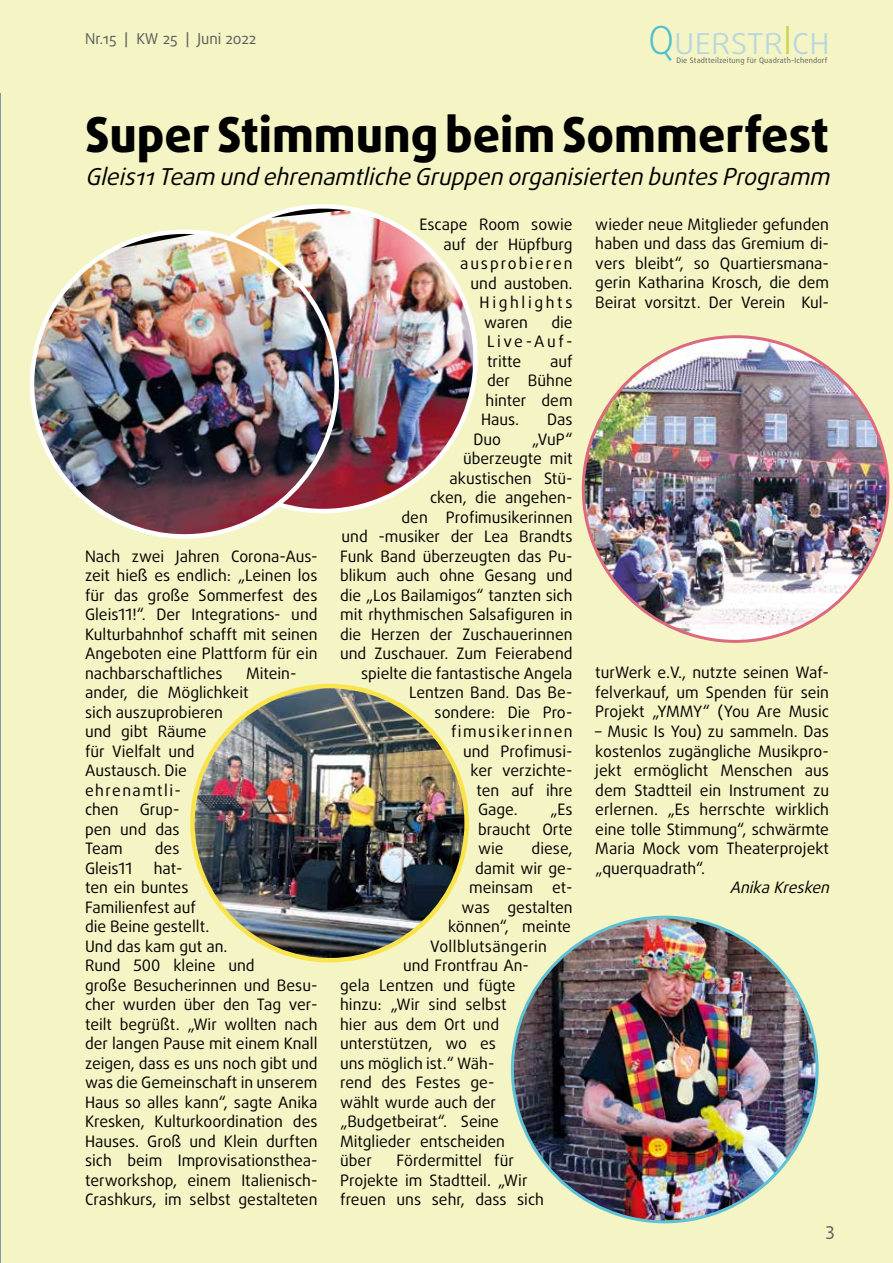
<style>
.page{position:relative;width:893px;height:1263px;background:#f5f4c4}
.page>*{position:absolute;margin:0;border:0;box-sizing:border-box;transform-origin:0 0}
.t1{font:800 48px "Daxline Pro";color:#000}
.t2{font:300 38.55px "Daxline Pro";letter-spacing:-.01em;color:#b7d6e0}
.t3{font:italic 23.25px "Daxline Pro";color:#000}
.t4{font:18px "Daxline Pro";color:#585e5e}
.t5{font:15.75px/19.5px "Daxline Pro";color:#000;text-align:justify}
.t6{font:15.75px "Daxline Pro";letter-spacing:.02em;color:#000}
.t7{font:15.75px "Daxline Pro";letter-spacing:.09em;color:#000}
.t8{font:15.75px "Daxline Pro";letter-spacing:.125em;color:#000}
.t9{font:italic 15.75px "Daxline Pro";color:#000}
.t10{font:15.75px "Daxline Pro";letter-spacing:.17em;color:#000}
.t11{font:15px "Daxline Pro";color:#585e5e}
.t12{font:7.5px "Daxline Pro";letter-spacing:.025em;color:#585e5e}
.s1{color:#4dbed0}
.s2{color:#c6d34c}
</style>
<div class="page">
<hr style="left:0;top:94px;width:1px;height:1169px;background:#7a9ba5">
<img style="left:192px;top:686px;width:275px;height:274px;border-radius:137px">
<img style="left:512px;top:917px;width:305px;height:305px;border-radius:152px">
<img style="left:583px;top:337px;width:305px;height:304px;border-radius:152px">
<img style="left:257px;top:204px;width:221px;height:307px">
<img style="left:29px;top:219px;width:321px;height:320px">
<p class="t11" style="left:85px;top:28px;width:173px">Nr.15 | KW 25 | Juni 2022</p>
<h2 class="t2" style="left:648px;top:14px;width:183px"><span class="s1">Q</span>uerstr<span class="s2">I</span>ch</h2>
<p class="t12" style="left:676px;top:55px;width:153px">Die Stadtteilzeitung für Quadrath-Ichendorf</p>
<h1 class="t1" style="left:85px;top:103px;width:746px">Super Stimmung beim Sommerfest</h1>
<h3 class="t3" style="left:85px;top:161px;width:753px">Gleis11Team undehrenamtlicheGruppenorganisiertenbuntesProgramm</h3>
<p class="t5" style="left:85px;top:546px;width:234px">Nach zwei Jahren Corona-Aus&shy;zeit hieß es endlich: „Leinen los für das große Sommerfest des Gleis11!“. Der Integrations- und Kulturbahnhof schafft mit seinen Angeboten eine Plattform für ein nachbarschaftliches</p>
<p class="t5" style="left:85px;top:663px;width:213px;text-align:left;text-indent:161px">Mitein&shy;ander, die Möglichkeit<br>sich auszuprobieren<br>und gibt Räume<br>für Vielfalt und<br>Austausch. Die<br>ehrenamtli-<br>chen</p>
<p class="t5" style="left:85px;top:800px;width:96px;text-indent:55px">Grup&shy;pen und das Team</p>
<p class="t5" style="left:155px;top:839px;width:26px">des</p>
<p class="t5" style="left:85px;top:858px;width:234px;text-align:left;text-indent:69px">hat-<br>ten ein buntes<br>Familienfest auf<br>die Beine gestellt.<br>Und das kam gut an.<br>Rund 500 kleine und<br>große Besucherinnen und Besu&shy;cher wurden über den Tag ver&shy;teilt begrüßt. „Wir wollten nach der langen Pause mit einem Knall zeigen, dass es uns noch gibt und was die Gemeinschaft in unserem<br>Haus so alles kann“, sagte Anika<br>Kresken, Kulturkoordination des<br>Hauses. Groß und Klein durften sich beim Improvisationsthea&shy;terworkshop, einem Italienisch-<br>Crashkurs, im selbst gestalteten</p>
<p class="t5" style="left:85px;top:858px;width:49px">Gleis11</p>
<p class="t5" style="left:420px;top:215px;width:155px">Escape Room sowie</p>
<p class="t5" style="left:444px;top:234px;width:131px">auf der Hüpfburg</p>
<p class="t8" style="left:460px;top:253px;width:114px">ausprobieren</p>
<p class="t5" style="left:471px;top:273px;width:103px">und austoben.</p>
<p class="t10" style="left:480px;top:292px;width:94px">Highlights</p>
<p class="t5" style="left:484px;top:312px;width:46px">waren</p>
<p class="t5" style="left:487px;top:312px;width:87px;text-indent:64px">die Live-Auf&shy;tritte</p>
<p class="t5" style="left:550px;top:351px;width:24px">auf</p>
<p class="t5" style="left:487px;top:371px;width:87px">der Bühne</p>
<p class="t5" style="left:486px;top:390px;width:89px">hinter dem</p>
<p class="t5" style="left:481px;top:410px;width:40px">Haus.</p>
<p class="t5" style="left:547px;top:410px;width:27px">Das</p>
<p class="t5" style="left:474px;top:429px;width:29px">Duo</p>
<p class="t5" style="left:532px;top:429px;width:42px">„VuP“</p>
<p class="t5" style="left:463px;top:449px;width:111px">überzeugte mit</p>
<p class="t5" style="left:450px;top:468px;width:124px">akustischen Stü-</p>
<p class="t5" style="left:430px;top:488px;width:144px">cken, die angehen-</p>
<p class="t5" style="left:402px;top:507px;width:172px">den Profimusikerinnen</p>
<p class="t5" style="left:342px;top:527px;width:232px">und -musiker der Lea Brandts</p>
<p class="t5" style="left:340px;top:546px;width:234px">Funk Band überzeugten das Pu-</p>
<p class="t5" style="left:340px;top:566px;width:234px">blikum auch ohne Gesang und</p>
<p class="t5" style="left:340px;top:585px;width:234px">die „Los Bailamigos“ tanzten sich</p>
<p class="t5" style="left:340px;top:605px;width:234px">mit rhythmischen Salsafiguren in</p>
<p class="t5" style="left:340px;top:624px;width:234px">die Herzen der Zuschauerinnen</p>
<p class="t5" style="left:340px;top:644px;width:234px">und Zuschauer. Zum Feierabend</p>
<p class="t5" style="left:361px;top:663px;width:213px">spielte die fantastische Angela</p>
<p class="t5" style="left:409px;top:683px;width:165px">Lentzen Band. Das Be-</p>
<p class="t5" style="left:435px;top:702px;width:140px">sondere: Die Pro-</p>
<p class="t7" style="left:451px;top:721px;width:123px">fimusikerinnen</p>
<p class="t5" style="left:463px;top:741px;width:111px">und Profimusi-</p>
<p class="t5" style="left:471px;top:761px;width:103px">ker verzichte-</p>
<p class="t5" style="left:477px;top:780px;width:98px">ten auf ihre</p>
<p class="t5" style="left:478px;top:800px;width:41px">Gage.</p>
<p class="t5" style="left:478px;top:800px;width:96px;text-indent:72px">„Es braucht Orte wie</p>
<p class="t5" style="left:532px;top:839px;width:42px">diese,</p>
<p class="t5" style="left:475px;top:858px;width:99px">damit wir ge-</p>
<p class="t5" style="left:469px;top:878px;width:105px">meinsam et-</p>
<p class="t5" style="left:462px;top:897px;width:113px">was gestalten</p>
<p class="t5" style="left:448px;top:917px;width:124px">können“, meinte</p>
<p class="t6" style="left:430px;top:935px;width:118px">Vollblutsängerin</p>
<p class="t5" style="left:403px;top:956px;width:127px">und Frontfrau An-</p>
<p class="t5" style="left:340px;top:975px;width:177px">gela Lentzen und fügte</p>
<p class="t5" style="left:340px;top:995px;width:168px">hinzu: „Wir sind selbst</p>
<p class="t5" style="left:340px;top:1014px;width:160px">hier aus dem Ort und</p>
<p class="t5" style="left:340px;top:1034px;width:157px">unterstützen, wo es</p>
<p class="t5" style="left:340px;top:1053px;width:156px">uns möglich ist.“ Wäh-</p>
<p class="t5" style="left:340px;top:1073px;width:156px">rend des Festes ge-</p>
<p class="t5" style="left:340px;top:1092px;width:157px">wählt wurde auch der</p>
<p class="t5" style="left:340px;top:1112px;width:160px">„Budgetbeirat“. Seine</p>
<p class="t5" style="left:340px;top:1131px;width:166px">Mitglieder entscheiden</p>
<p class="t5" style="left:340px;top:1151px;width:33px">über</p>
<p class="t5" style="left:340px;top:1151px;width:205px;text-align:left;text-indent:56px">Fördermittel für<br>Projekte im Stadtteil. „Wir freuen uns sehr, dass sich</p>
<p class="t5" style="left:595px;top:215px;width:235px">wieder neue Mitglieder gefunden haben und dass das Gremium di&shy;vers bleibt“, so Quartiersmana&shy;gerin Katharina Krosch, die dem Beirat vorsitzt. Der Verein Kul-</p>
<p class="t5" style="left:595px;top:663px;width:235px">turWerk e.V., nutzte seinen Waf&shy;felverkauf, um Spenden für sein Projekt „YMMY“ (You Are Music</p>
<p class="t5" style="left:595px;top:722px;width:235px">– Music Is You) zu sammeln. Das kostenlos zugängliche Musikpro&shy;jekt ermöglicht Menschen aus dem Stadtteil ein Instrument zu erlernen. „Es herrschte wirklich eine tolle Stimmung“, schwärmte Maria Mock vom Theaterprojekt „querquadrath“.</p>
<p class="t9" style="left:730px;top:877px;width:106px">AnikaKresken</p>
<p class="t4" style="left:826px;top:1218px;width:10px">3</p>
</div>
